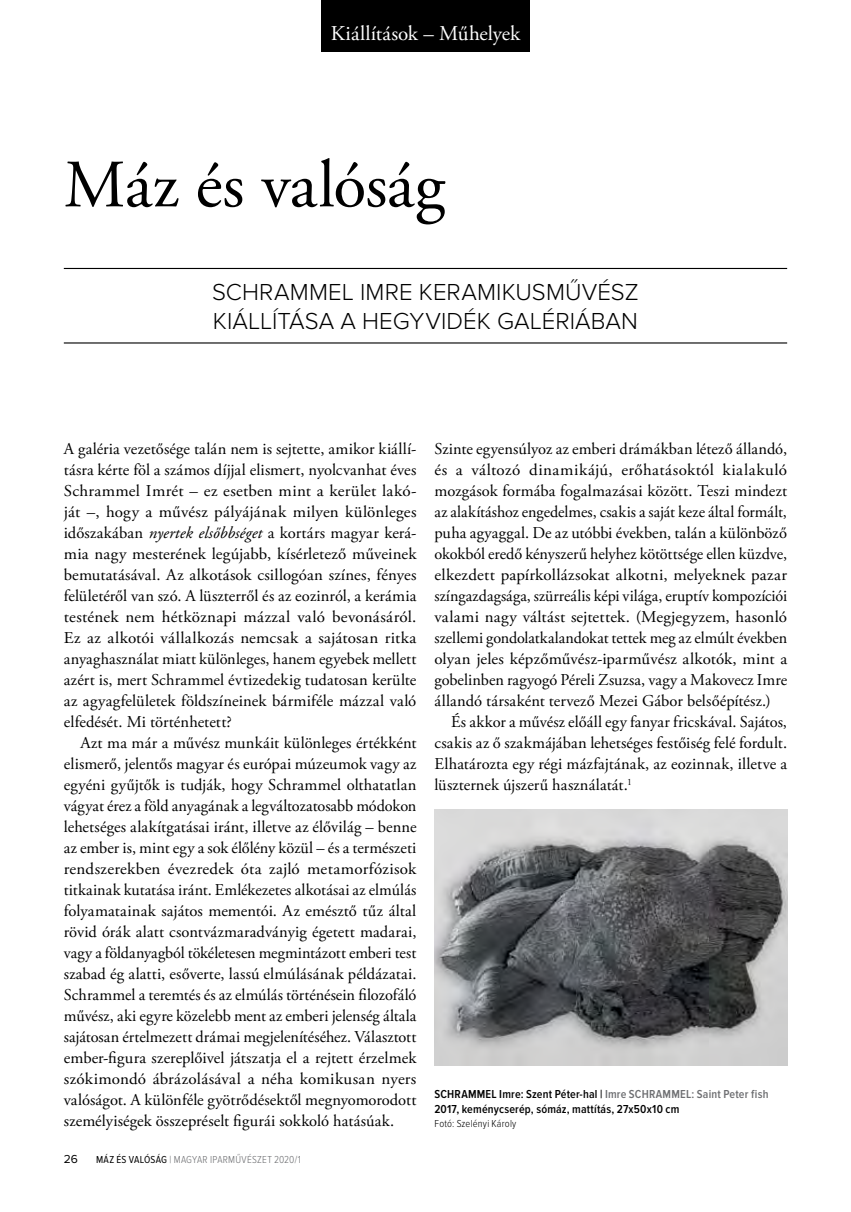
<style>
.page{position:relative;width:851px;height:1212px;background:#fff}
.page>*{position:absolute;margin:0;border:0;box-sizing:border-box;transform-origin:0 0}
.t1{font:67.5px "Adobe Garamond Pro";letter-spacing:-.005em;color:#000}
.t2{font:300 24px/28.5px "Proxima Nova";letter-spacing:.005em;color:#000}
.t3{font:21px "Adobe Garamond Pro";color:#fff}
.t4{font:16.5px/21px "Adobe Garamond Pro";letter-spacing:.005em;color:#000;text-align:justify}
.t5{font:16.5px "Adobe Garamond Pro";letter-spacing:.025em;color:#000}
.t6{font:600 12px/15px "Proxima Nova Cond";letter-spacing:.015em;color:#000}
.t7{font:12px "Proxima Nova";color:#000}
.t8{font:300 10.5px "Proxima Nova Cond";letter-spacing:.025em;color:#6d6e71}
.t9{font:300 10.5px "Proxima Nova Cond";letter-spacing:.02em;color:#000}
.s1{font-style:italic}
.s2{font-weight:400;color:#000}
.s3{color:#6d6e71}
</style>
<div class="page">
<div style="left:321px;top:0;width:208px;height:51px;background:#000"></div>
<hr style="left:64px;top:268px;width:723px;height:1px;background:#000">
<hr style="left:64px;top:342px;width:723px;height:1px;background:#000">
<img style="left:434px;top:809px;width:353px;height:257px">
<p class="t3" style="left:330px;top:21px;width:191px">Kiállítások – Műhelyek</p>
<h1 class="t1" style="left:64px;top:144px;width:382px">Máz és valóság</h1>
<h2 class="t2" style="left:212px;top:278px;width:428px">SCHRAMMEL IMRE KERAMIKUSMŰVÉSZ<br>KIÁLLÍTÁSA A HEGYVIDÉK GALÉRIÁBAN</h2>
<p class="t4" style="left:64px;top:439px;width:354px">A galéria vezetősége talán nem is sejtette, amikor kiállí&shy;tásra kérte föl a számos díjjal elismert, nyolcvanhat éves Schrammel Imrét – ez esetben mint a kerület lakó&shy;ját –, hogy a művész pályájának milyen különleges időszakában <span class="s1">nyertek elsőbbséget</span> a kortárs magyar kerá&shy;mia nagy mesterének legújabb, kísérletező műveinek bemutatásával. Az alkotások csillogóan színes, fényes felületéről van szó. A lüszterről és az eozinról, a kerámia testének nem hétköznapi mázzal való bevonásáról.<br>Ez az alkotói vállalkozás nemcsak a sajátosan ritka anyaghasználat miatt különleges, hanem egyebek mellett azért is, mert Schrammel évtizedekig tudatosan kerülte az agyagfelületek földszíneinek bármiféle mázzal való elfedését. Mi történhetett?</p>
<p class="t4" style="left:64px;top:733px;width:354px;text-indent:16px">Azt ma már a művész munkáit különleges értékként elismerő, jelentős magyar és európai múzeumok vagy az egyéni gyűjtők is tudják, hogy Schrammel olthatatlan vágyat érez a föld anyagának a legváltozatosabb módokon lehetséges alakítgatásai iránt, illetve az élővilág – benne az ember is, mint egy a sok élőlény közül – és a természeti rendszerekben évezredek óta zajló metamorfózisok titkainak kutatása iránt. Emlékezetes alkotásai az elmúlás folyamatainak sajátos mementói. Az emésztő tűz által rövid órák alatt csontvázmaradványig égetett madarai, vagy a földanyagból tökéletesen megmintázott emberi test szabad ég alatti, esőverte, lassú elmúlásának példázatai.<br>Schrammel a teremtés és az elmúlás történésein filozofáló művész, aki egyre közelebb ment az emberi jelenség általa sajátosan értelmezett drámai megjelenítéséhez. Választott ember-figura szereplőivel játszatja el a rejtett érzelmek szókimondó ábrázolásával a néha komikusan nyers valóságot. A különféle gyötrődésektől megnyomorodott személyiségek összepréselt figurái sokkoló hatásúak.</p>
<p class="t7" style="left:64px;top:1152px;width:16px">26</p>
<p class="t8" style="left:96px;top:1153px;width:206px"><span class="s2">MÁZ ÉS VALÓSÁG</span> | MAGYAR IPARMŰVÉSZET 2020/1</p>
<p class="t4" style="left:434px;top:439px;width:354px">Szinte egyensúlyoz az emberi drámákban létező állandó,</p>
<p class="t5" style="left:434px;top:460px;width:354px">és a változó dinamikájú, erőhatásoktól kialakuló</p>
<p class="t4" style="left:434px;top:481px;width:354px">mozgások formába fogalmazásai között. Teszi mindezt</p>
<p class="t4" style="left:434px;top:502px;width:354px">az alakításhoz engedelmes, csakis a saját keze által formált,</p>
<p class="t4" style="left:434px;top:523px;width:354px">puha agyaggal. De az utóbbi években, talán a különböző</p>
<p class="t4" style="left:434px;top:544px;width:354px">okokból eredő kényszerű helyhez kötöttsége ellen küzdve,</p>
<p class="t4" style="left:434px;top:565px;width:354px">elkezdett papírkollázsokat alkotni, melyeknek pazar</p>
<p class="t4" style="left:434px;top:586px;width:354px">színgazdagsága, szürreális képi világa, eruptív kompozíciói</p>
<p class="t4" style="left:434px;top:607px;width:354px">valami nagy váltást sejtettek. (Megjegyzem, hasonló</p>
<p class="t4" style="left:434px;top:628px;width:354px">szellemi gondolatkalandokat tettek meg az elmúlt években</p>
<p class="t4" style="left:434px;top:649px;width:354px">olyan jeles képzőművész-iparművész alkotók, mint a</p>
<p class="t4" style="left:434px;top:670px;width:354px">gobelinben ragyogó Péreli Zsuzsa, vagy a Makovecz Imre</p>
<p class="t4" style="left:434px;top:691px;width:338px">állandó társaként tervező Mezei Gábor belsőépítész.)</p>
<p class="t4" style="left:451px;top:712px;width:337px">És akkor a művész előáll egy fanyar fricskával. Sajátos,</p>
<p class="t4" style="left:434px;top:733px;width:354px">csakis az ő szakmájában lehetséges festőiség felé fordult.</p>
<p class="t4" style="left:434px;top:754px;width:354px">Elhatározta egy régi mázfajtának, az eozinnak, illetve a</p>
<p class="t4" style="left:434px;top:775px;width:199px">lüszternek újszerű használatát.<sup>1</sup></p>
<p class="t6" style="left:434px;top:1087px;width:335px">SCHRAMMEL Imre: Szent Péter-hal | <span class="s3">Imre SCHRAMMEL: Saint Peter fish<br></span>2017, keménycserép, sómáz, mattítás, 27x50x10 cm</p>
<p class="t9" style="left:434px;top:1117px;width:83px">Fotó: Szelényi Károly</p>
</div>
